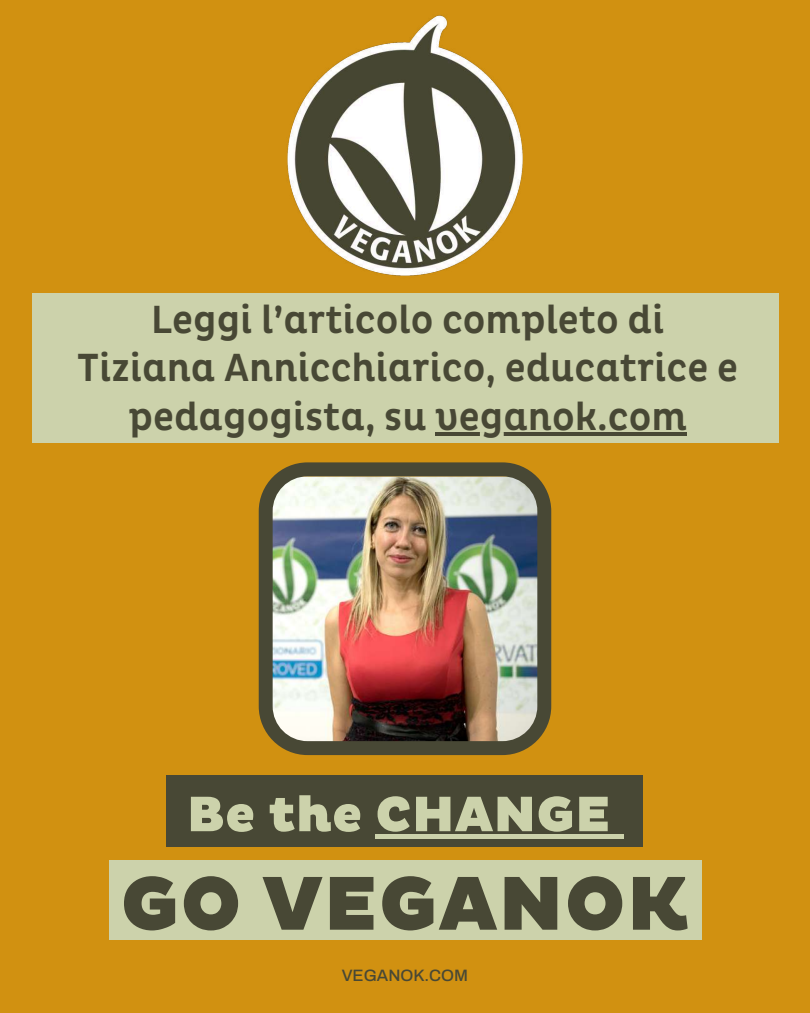
<style>
.page{position:relative;width:810px;height:1013px;background:#fff}
.page>*{position:absolute;margin:0;border:0;box-sizing:border-box;transform-origin:0 0}
.t1{font:900 77.5px "Pluto";letter-spacing:.005em;color:#484835}
.t2{font:900 50.6px "Pluto";color:#ccd2ab}
.t3{font:500 40px/48.8px "Pluto Cond";color:#484835;text-align:center}
.t4{font:500 16.5px "Archivo";color:#484835}
</style>
<div class="page">
<div style="left:0;top:0;width:810px;height:1012px;background:#d19111"></div>
<img style="left:287px;top:15px;width:236px;height:261px">
<div style="left:32px;top:293px;width:746px;height:149px;background:#ccd2ab"></div>
<div style="left:167px;top:775px;width:476px;height:71px;background:#484835"></div>
<div style="left:109px;top:860px;width:592px;height:79px;background:#ccd2ab"></div>
<img style="left:259px;top:462px;width:292px;height:293px">
<hr style="left:435px;top:432px;width:252px;height:4px;background:#484835">
<div style="left:375px;top:834px;width:236px;height:5px;background:#ccd2ab"></div>
<div style="left:611px;top:834px;width:12px;height:5px;background:#ccd2ab"></div>
<p class="t3" style="left:77px;top:296px;width:662px">Leggi l’articolo completo di<br>Tiziana Annicchiarico, educatrice e pedagogista, su veganok.com</p>
<p class="t2" style="left:187px;top:784px;width:426px">Be the CHANGE</p>
<h1 class="t1" style="left:120px;top:858px;width:571px">GO VEGANOK</h1>
<p class="t4" style="left:342px;top:966px;width:128px">VEGANOK.COM</p>
</div>
